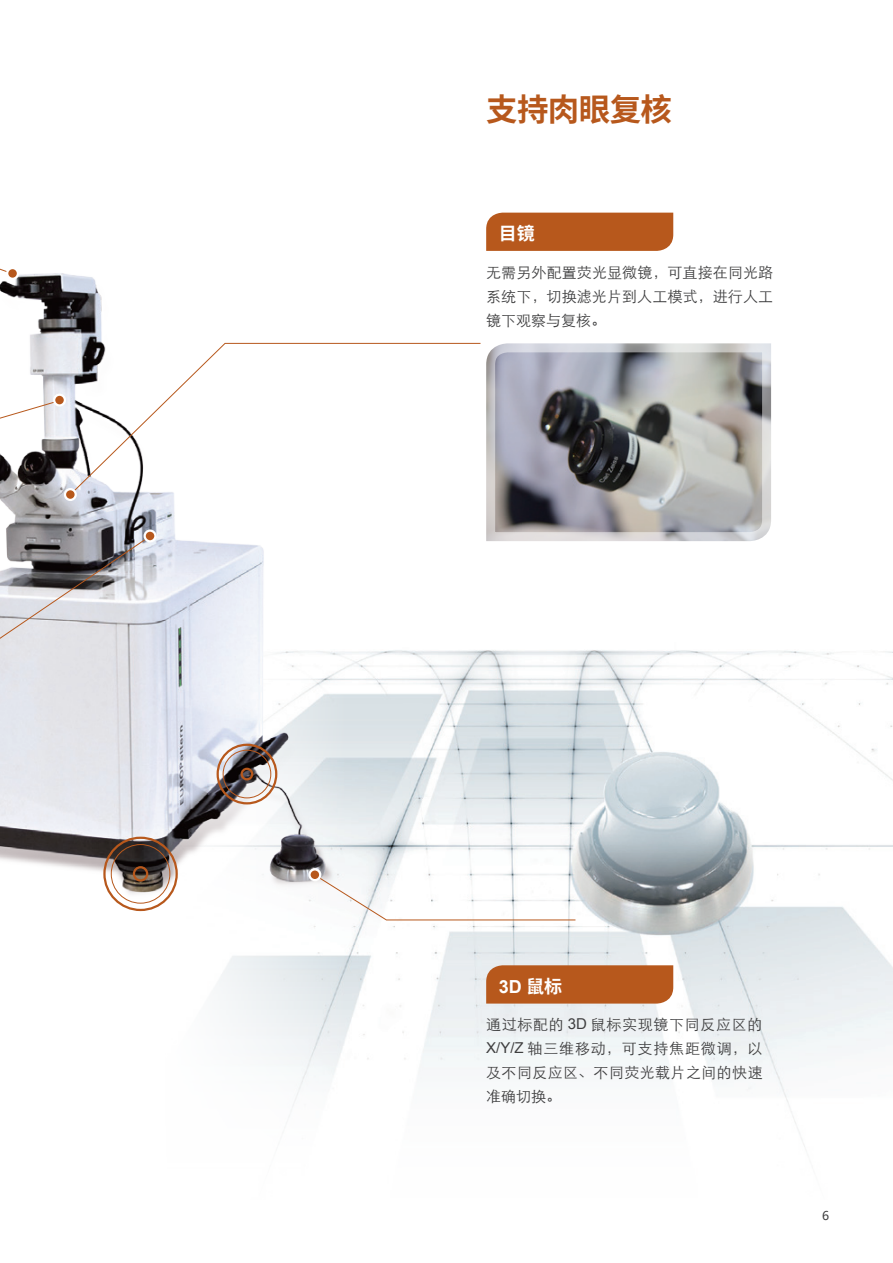
<style>
.page{position:relative;width:893px;height:1263px;background:#fff}
.page>*{position:absolute;margin:0;border:0;box-sizing:border-box;transform-origin:0 0}
.t1{font:700 31.5px "Noto Sans Hans";letter-spacing:-.02em;color:#b7581c}
.t2{font:700 18px "Arial";color:#fff}
.t3{font:700 18px "Noto Sans Hans";color:#fff}
.t4{font:15px/24px "ST Xihei";letter-spacing:.01em;color:#3e3e3f;text-align:justify}
.t5{font:12px "Microsoft Ya Hei";color:#3e3e3f}
.s1{font-family:"Noto Sans Hans"}
.s2{font-family:"Arial"}
</style>
<div class="page">
<svg style="left:476px;top:342px;width:296px;height:200px;background:#a0a0a3"></svg>
<img style="left:215px;top:650px;width:678px;height:497px">
<img style="left:0;top:273px;width:370px;height:664px">
<div style="left:103px;top:837px;width:75px;height:74px;border:2px solid #b7581c;border-radius:50%"></div>
<div style="left:111px;top:844px;width:59px;height:59px;border:1px solid #b7581c;border-radius:50%"></div>
<div style="left:133px;top:866px;width:15px;height:16px;border:2px solid #b7581c;border-radius:50%"></div>
<div style="left:217px;top:744px;width:60px;height:60px;border:2px solid #b7581c;border-radius:50%"></div>
<div style="left:223px;top:750px;width:48px;height:48px;border:1px solid #b7581c;border-radius:50%"></div>
<div style="left:241px;top:768px;width:12px;height:12px;border:2px solid #b7581c;border-radius:50%"></div>
<div style="left:486px;top:213px;width:187px;height:38px;background:#b7581c"></div>
<div style="left:486px;top:965px;width:187px;height:38px;background:#b7581c"></div>
<svg style="left:0;top:536px;width:150px;height:208px;background:#c9c9ce"></svg>
<svg style="left:0;top:399px;width:60px;height:65px"></svg>
<svg style="left:0;top:268px;width:6px;height:7px"></svg>
<svg style="left:70px;top:343px;width:411px;height:152px"></svg>
<svg style="left:315px;top:875px;width:261px;height:46px"></svg>
<svg style="left:54px;top:395px;width:11px;height:10px"></svg>
<div style="left:53px;top:394px;width:13px;height:13px;border:2px solid #fff;border-radius:50%"></div>
<div style="left:65px;top:489px;width:11px;height:11px;background:#b7581c;border-radius:50%"></div>
<div style="left:64px;top:488px;width:13px;height:13px;border:2px solid #fff;border-radius:50%"></div>
<div style="left:7px;top:268px;width:11px;height:11px;background:#b7581c;border-radius:50%"></div>
<div style="left:6px;top:267px;width:13px;height:13px;border:2px solid #fff;border-radius:50%"></div>
<svg style="left:145px;top:531px;width:10px;height:10px"></svg>
<div style="left:144px;top:529px;width:13px;height:13px;border:2px solid #fff;border-radius:50%"></div>
<div style="left:309px;top:869px;width:11px;height:11px;background:#b7581c;border-radius:50%"></div>
<div style="left:308px;top:868px;width:13px;height:13px;border:2px solid #fff;border-radius:50%"></div>
<h1 class="t1" style="left:486px;top:92px;width:187px">支持肉眼复核</h1>
<p class="t3" style="left:499px;top:223px;width:37px">目镜</p>
<p class="t4" style="left:486px;top:259px;width:289px">无需另外配置荧光显微镜，可直接在同光路系统下，切换滤光片到人工模式，进行人工镜下观察与复核。</p>
<p class="t2" style="left:499px;top:974px;width:65px">3D <span class="s1">鼠标</span></p>
<p class="t4" style="left:486px;top:1012px;width:278px">通过标配的 <span class="s2">3D</span> 鼠标实现镜下同反应区的<span class="s2">X/Y/Z</span> 轴三维移动，可支持焦距微调，以及不同反应区、不同荧光载片之间的快速准确切换。</p>
<p class="t5" style="left:822px;top:1208px;width:9px">6</p>
</div>
